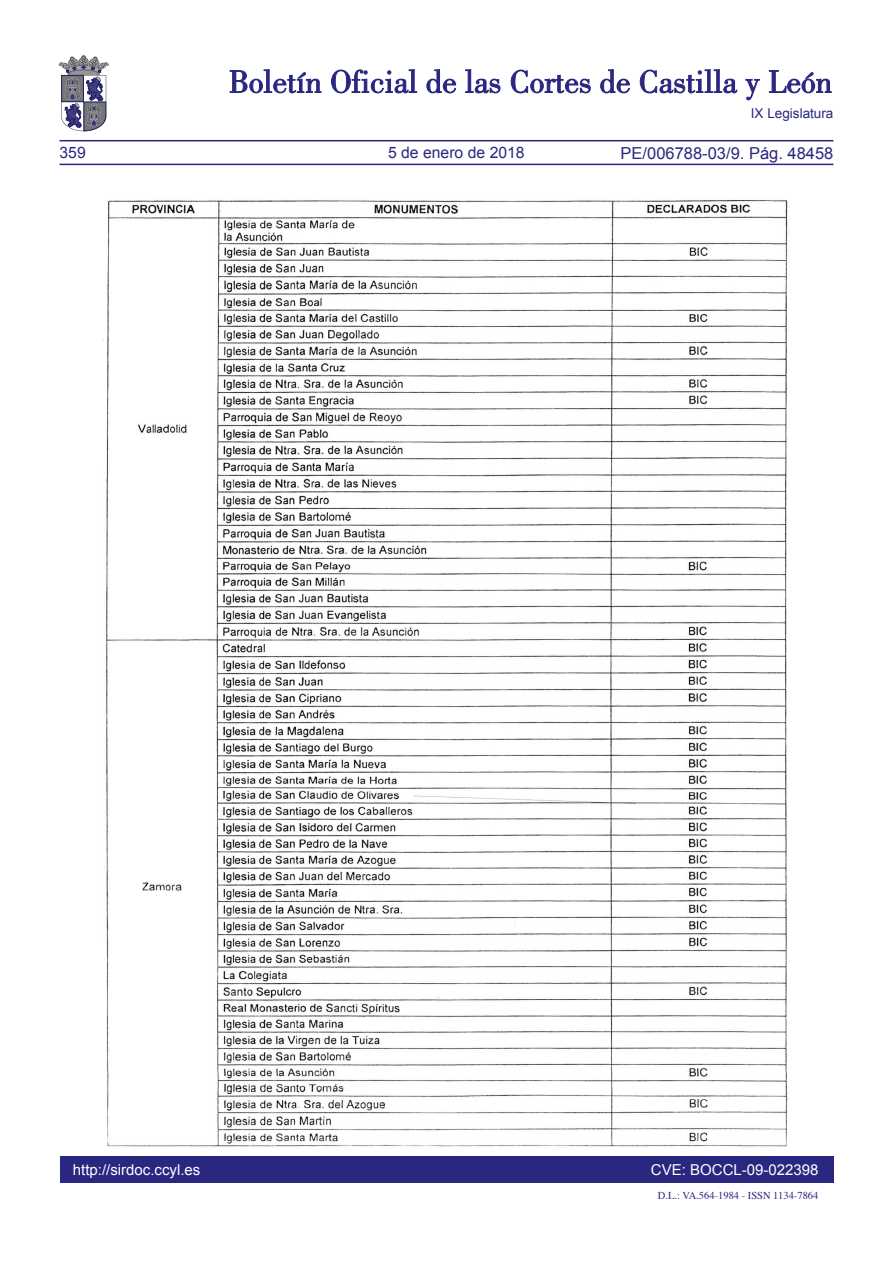
<style>
.page{position:relative;width:893px;height:1263px;background:#fff}
.page>*{position:absolute;margin:0;border:0;box-sizing:border-box;transform-origin:0 0}
.t1{font:16.5px "Arial";color:#292780}
.t2{font:15.75px "Arial";color:#292780}
.t3{font:15px "Arial";color:#fff}
.t4{font:13.5px "Arial";color:#292780}
.t5{font:10.5px "Times";color:#292780}
</style>
<div class="page">
<div style="left:60px;top:1157px;width:773px;height:26px;background:#292780"></div>
<hr style="left:60px;top:164px;width:773px;height:1px;background:#292780">
<hr style="left:60px;top:140px;width:773px;height:1px;background:#292780">
<svg style="left:230px;top:69px;width:91px;height:24px"></svg>
<svg style="left:331px;top:69px;width:86px;height:24px"></svg>
<svg style="left:426px;top:69px;width:30px;height:24px"></svg>
<svg style="left:465px;top:69px;width:35px;height:24px"></svg>
<svg style="left:511px;top:70px;width:80px;height:23px"></svg>
<svg style="left:600px;top:69px;width:30px;height:24px"></svg>
<svg style="left:640px;top:69px;width:97px;height:24px"></svg>
<svg style="left:745px;top:79px;width:15px;height:21px"></svg>
<svg style="left:769px;top:70px;width:62px;height:23px"></svg>
<svg style="left:59px;top:55px;width:49px;height:76px"></svg>
<img style="left:103px;top:200px;width:685px;height:947px">
<p class="t2" style="left:60px;top:142px;width:28px">359</p>
<p class="t2" style="left:388px;top:142px;width:138px">5 de enero de 2018</p>
<p class="t4" style="left:751px;top:105px;width:84px">IX Legislatura</p>
<p class="t1" style="left:621px;top:142px;width:214px">PE/006788-03/9. Pág. 48458</p>
<p class="t3" style="left:73px;top:1159px;width:129px">http://sirdoc.ccyl.es</p>
<p class="t3" style="left:651px;top:1159px;width:169px">CVE: BOCCL-09-022398</p>
<p class="t5" style="left:658px;top:1185px;width:162px">D.L.: VA.564-1984 - ISSN 1134-7864</p>
</div>
